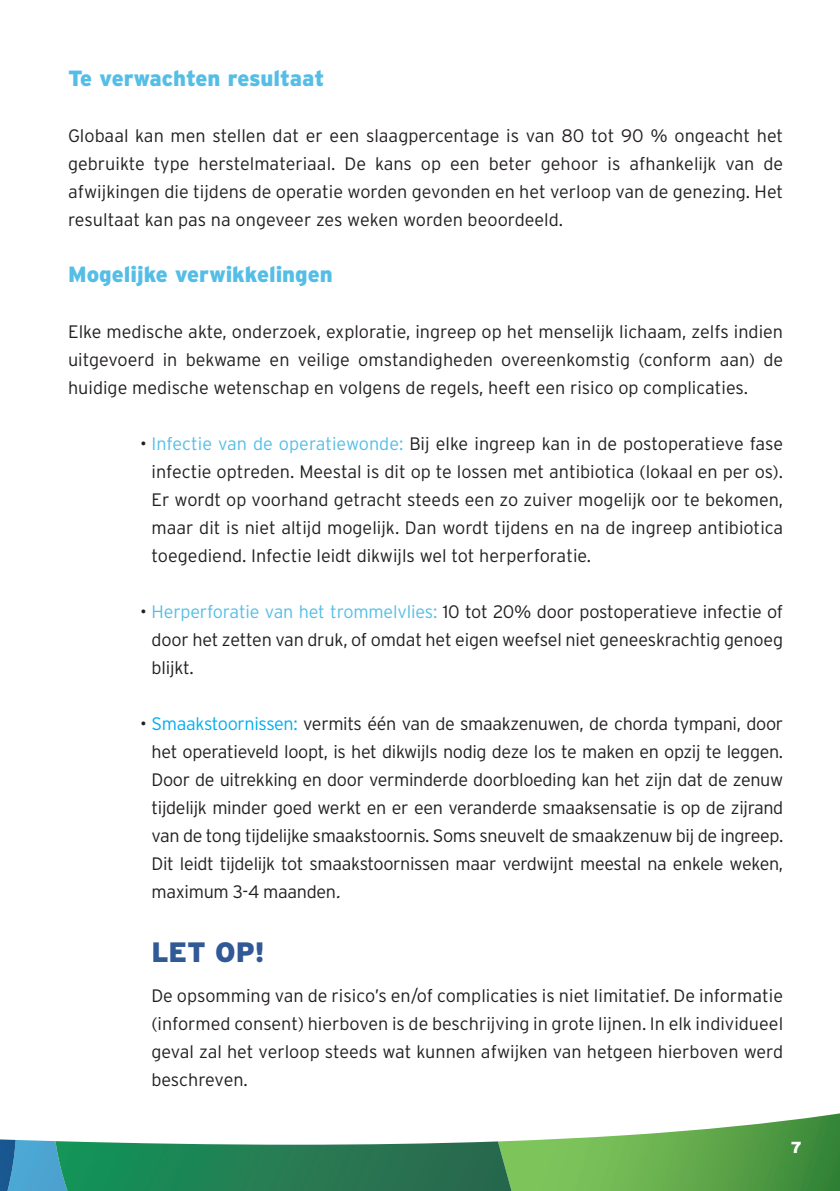
<style>
.page{position:relative;width:840px;height:1191px;background:#fff}
.page>*{position:absolute;margin:0;border:0;box-sizing:border-box;transform-origin:0 0}
.t1{font:900 28px "Interstate";color:#315996}
.t2{font:900 22px "Interstate";color:#55bee6}
.t3{font:300 18px/28px "Interstate";letter-spacing:-.01em;color:#231f20;text-align:justify}
.t4{font:900 16px "Interstate";color:#fff}
.s1{color:#55bee6}
.s2{color:#00aeef}
.s3{font-style:italic}
</style>
<div class="page">
<div style="left:16px;top:1140px;width:39px;height:51px;background:#4da6d2"></div>
<img style="left:0;top:1139px;width:16px;height:52px">
<svg style="left:511px;top:1113px;width:328px;height:78px"></svg>
<img style="left:55px;top:1141px;width:456px;height:50px">
<p class="t2" style="left:68px;top:65px;width:257px">Te verwachten resultaat</p>
<p class="t3" style="left:68px;top:121px;width:716px">Globaal kan men stellen dat er een slaagpercentage is van 80 tot 90 % ongeacht het gebruikte type herstelmateriaal. De kans op een beter gehoor is afhankelijk van de afwijkingen die tijdens de operatie worden gevonden en het verloop van de genezing. Het resultaat kan pas na ongeveer zes weken worden beoordeeld.</p>
<p class="t2" style="left:68px;top:261px;width:266px">Mogelijke verwikkelingen</p>
<p class="t3" style="left:68px;top:317px;width:716px">Elke medische akte, onderzoek, exploratie, ingreep op het menselijk lichaam, zelfs indien uitgevoerd in bekwame en veilige omstandigheden overeenkomstig (conform aan) de huidige medische wetenschap en volgens de regels, heeft een risico op complicaties.</p>
<p class="t3" style="left:151px;top:429px;width:632px;text-indent:-11px">• <span class="s1">Infectie van de operatiewonde:</span> Bij elke ingreep kan in de postoperatieve fase infectie optreden. Meestal is dit op te lossen met antibiotica (lokaal en per os).<br>Er wordt op voorhand getracht steeds een zo zuiver mogelijk oor te bekomen, maar dit is niet altijd mogelijk. Dan wordt tijdens en na de ingreep antibiotica toegediend. Infectie leidt dikwijls wel tot herperforatie.</p>
<p class="t3" style="left:151px;top:597px;width:632px;text-indent:-11px">• <span class="s1">Herperforatie van het trommelvlies:</span> 10 tot 20% door postoperatieve infectie of door het zetten van druk, of omdat het eigen weefsel niet geneeskrachtig genoeg blijkt.</p>
<p class="t3" style="left:151px;top:709px;width:633px;text-indent:-11px">• <span class="s2">Smaakstoornissen:</span> vermits één van de smaakzenuwen, de chorda tympani, door het operatieveld loopt, is het dikwijls nodig deze los te maken en opzij te leggen.<br>Door de uitrekking en door verminderde doorbloeding kan het zijn dat de zenuw tijdelijk minder goed werkt en er een veranderde smaaksensatie is op de zijrand van de tong tijdelijke smaakstoornis. Soms sneuvelt de smaakzenuw bij de ingreep.<br>Dit leidt tijdelijk tot smaakstoornissen maar verdwijnt meestal na enkele weken, maximum 3-4 maanden<span class="s3">.</span></p>
<h1 class="t1" style="left:151px;top:935px;width:115px">LET OP!</h1>
<p class="t3" style="left:151px;top:981px;width:633px">De opsomming van de risico’s en/of complicaties is niet limitatief. De informatie (informed consent) hierboven is de beschrijving in grote lijnen. In elk individueel geval zal het verloop steeds wat kunnen afwijken van hetgeen hierboven werd beschreven.</p>
<p class="t4" style="left:790px;top:1137px;width:13px">7</p>
</div>
